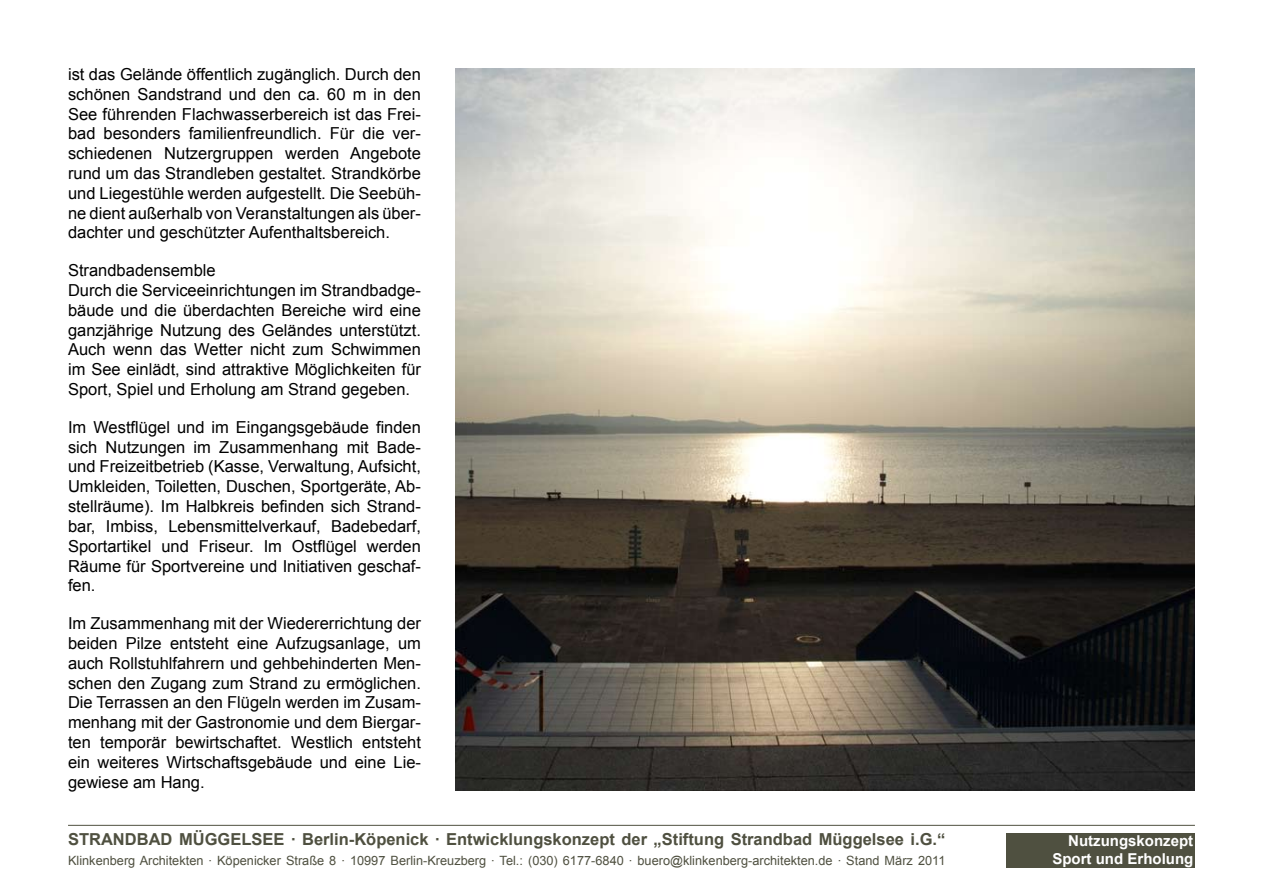
<style>
.page{position:relative;width:1263px;height:893px;background:#fff}
.page>*{position:absolute;margin:0;border:0;box-sizing:border-box;transform-origin:0 0}
.t1{font:16.5px/19.8px "Arial";color:#000;text-align:justify}
.t2{font:700 16.5px "Arial";color:#4f5040}
.t3{font:700 15px/18px "Arial";color:#fff;text-align:right}
.t4{font:12.75px "Arial";color:#4f5040}
</style>
<div class="page">
<div style="left:1006px;top:833px;width:189px;height:34px;background:#4f5040"></div>
<hr style="left:68px;top:825px;width:1127px;height:1px;background:#4f5040">
<img style="left:455px;top:68px;width:740px;height:723px">
<p class="t1" style="left:68px;top:65px;width:354px">ist das Gelände öffentlich zugänglich. Durch den schönen Sandstrand und den ca. 60 m in den See führenden Flachwasserbereich ist das Frei&shy;bad besonders familienfreundlich. Für die ver&shy;schiedenen Nutzergruppen werden Angebote rund um das Strandleben gestaltet. Strandkörbe und Liegestühle werden aufgestellt. Die Seebüh&shy;ne dient außerhalb von Veranstaltungen als über&shy;dachter und geschützter Aufenthaltsbereich.</p>
<p class="t1" style="left:68px;top:261px;width:354px;text-align:left">Strandbadensemble<br>Durch die Serviceeinrichtungen im Strandbadge&shy;bäude und die überdachten Bereiche wird eine ganzjährige Nutzung des Geländes unterstützt.<br>Auch wenn das Wetter nicht zum Schwimmen im See einlädt, sind attraktive Möglichkeiten für Sport, Spiel und Erholung am Strand gegeben.</p>
<p class="t1" style="left:68px;top:417px;width:354px">Im Westflügel und im Eingangsgebäude finden sich Nutzungen im Zusammenhang mit Bade&shy;und Freizeitbetrieb (Kasse, Verwaltung, Aufsicht, Umkleiden, Toiletten, Duschen, Sportgeräte, Ab&shy;stellräume). Im Halbkreis befinden sich Strand&shy;bar, Imbiss, Lebensmittelverkauf, Badebedarf, Sportartikel und Friseur. Im Ostflügel werden Räume für Sportvereine und Initiativen geschaf&shy;fen.</p>
<p class="t1" style="left:68px;top:614px;width:354px">Im Zusammenhang mit der Wiedererrichtung der beiden Pilze entsteht eine Aufzugsanlage, um auch Rollstuhlfahrern und gehbehinderten Men&shy;schen den Zugang zum Strand zu ermöglichen.<br>Die Terrassen an den Flügeln werden im Zusam&shy;menhang mit der Gastronomie und dem Biergar&shy;ten temporär bewirtschaftet. Westlich entsteht ein weiteres Wirtschaftsgebäude und eine Lie&shy;gewiese am Hang.</p>
<p class="t2" style="left:68px;top:828px;width:879px">STRANDBAD MÜGGELSEE · Berlin-Köpenick · Entwicklungskonzept der „Stiftung Strandbad Müggelsee i.G.“</p>
<p class="t4" style="left:68px;top:853px;width:879px">Klinkenberg Architekten · Köpenicker Straße 8 · 10997 Berlin-Kreuzberg · Tel.: (030) 6177-6840 · buero@klinkenberg-architekten.de · Stand März 2011</p>
<p class="t3" style="left:1052px;top:832px;width:142px">Nutzungskonzept<br>Sport und Erholung</p>
</div>
